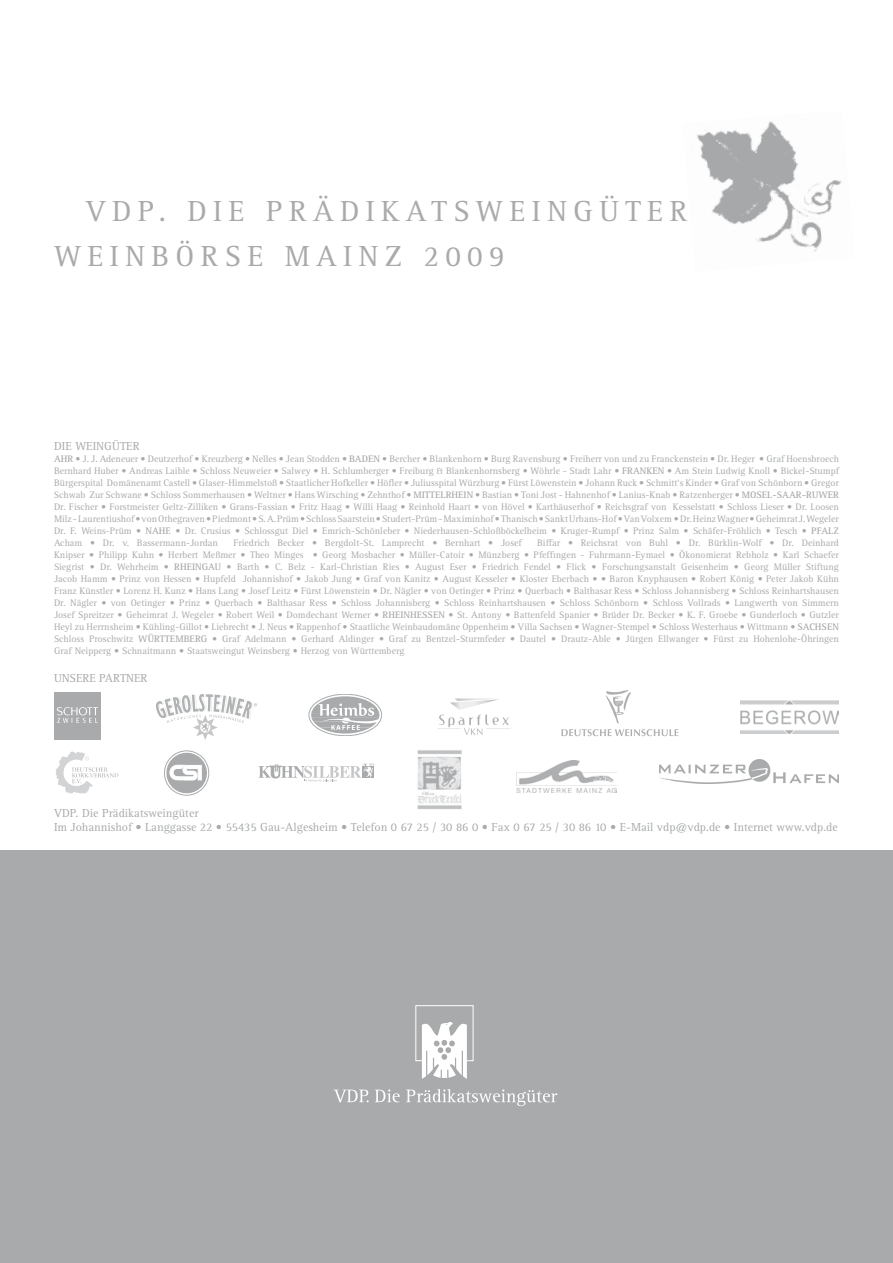
<style>
.page{position:relative;width:893px;height:1263px;background:#fff}
.page>*{position:absolute;margin:0;border:0;box-sizing:border-box;transform-origin:0 0}
.t1{font:30px/45px "Rotis Serif";letter-spacing:.21em;color:#a9aaac}
.t2{font:12px/14.4px "Rotis Serif";color:#a9aaac}
.t3{font:9.75px/12px "Rotis Serif";color:#a9aaac;text-align:justify}
.s1{font-weight:700}
</style>
<div class="page">
<img style="left:740px;top:700px;width:99px;height:33px">
<img style="left:54px;top:693px;width:47px;height:47px">
<img style="left:561px;top:690px;width:118px;height:47px">
<img style="left:156px;top:694px;width:101px;height:46px">
<img style="left:438px;top:698px;width:73px;height:37px">
<img style="left:56px;top:751px;width:63px;height:43px">
<div style="left:309px;top:694px;width:73px;height:42px;border:1px solid #a9aaac;border-radius:50%"></div>
<svg style="left:311px;top:696px;width:68px;height:37px"></svg>
<img style="left:417px;top:750px;width:45px;height:59px">
<svg style="left:164px;top:750px;width:45px;height:45px"></svg>
<svg style="left:258px;top:763px;width:116px;height:18px"></svg>
<img style="left:517px;top:760px;width:100px;height:33px">
<img style="left:660px;top:759px;width:179px;height:24px">
<div style="left:0;top:850px;width:893px;height:413px;background:#a9aaac"></div>
<svg style="left:334px;top:1090px;width:35px;height:12px"></svg>
<svg style="left:375px;top:1089px;width:25px;height:13px"></svg>
<svg style="left:406px;top:1089px;width:151px;height:17px"></svg>
<svg style="left:415px;top:1005px;width:58px;height:74px"></svg>
<img style="left:696px;top:121px;width:146px;height:131px">
<h1 class="t1" style="left:54px;top:189px;width:635px;text-indent:32px">VDP. Die Präd ikatsweingüter weinbörse mainz 2009</h1>
<p class="t2" style="left:54px;top:439px;width:87px">Die Weingüter</p>
<p class="t3" style="left:54px;top:453px;width:787px"><span class="s1">AHR</span> • J. J. Adeneuer • Deutzerhof • Kreuzberg • Nelles • Jean Stodden • <span class="s1">BADEN</span> • B ercher • Blankenhorn • Burg Ravensburg • Freiherr von und zu Franckenstein • Dr. Heger • Graf Hoensbroech Bernhard Huber • Andreas Laible • S chloss Neuweier • S alwey • H. S chlumberger • Freiburg &amp; Blankenhornsberg • Wöhrle - Stadt Lahr • <span class="s1">FRANKEN</span> • Am Stein Ludwig Knoll • B ickel-Stumpf Bürgerspital Domänenamt Castell • Glaser-Himmelstoß • Staatlicher Hofkeller • Höfler • Juliusspital Würzburg • Fürst Löwenstein • Johann Ruck • S chmitt‘s Kinder • Graf von S chönborn • Gregor Schwab Zur S chwane • S chloss S ommerhausen • Weltner • Hans Wirsching • Z ehnthof • <span class="s1">MITTELRHEIN</span> • B astian • Toni Jost - Hahnenhof • Lanius-Knab • Ratzenberger • <span class="s1">MOSEL-SAAR-RUWER </span>Dr. Fischer • Forstmeister Geltz-Zilliken • Grans-Fassian • Fritz Haag • Willi Haag • Reinhold Haart • von Hövel • Karthäuserhof • Reichsgraf von Kesselstatt • S chloss Lieser • Dr. Loosen Milz-Laurentiushof•vonOthegraven•Piedmont• S . A.Prüm• S chloss S aarstein• Studert-Prüm- Maximinhof• Thanisch• S anktUrbans-Hof•VanVolxem •Dr.Heinz Wagner• GeheimratJ. Wegeler Dr. F. Weins-Prüm • <span class="s1">NAHE</span> • Dr. Crusius • S chlossgut Diel • Emrich-Schönleber • Niederhausen-Schloßböckelheim • Kruger-Rumpf • Prinz S alm • S chäfer-Fröhlich • Tesch • <span class="s1">PFALZ </span>Acham • Dr. v. B assermann-Jordan</p>
<p class="t3" style="left:54px;top:537px;width:787px;text-indent:489px">iffar • Reichsrat von Buhl • Dr. Bürklin-Wolf • Dr. Deinhard Knipser • Philipp Kuhn • Herbert Meßmer • Theo Minges • Georg Mosbacher • Müller-Catoir • Münzberg • Pfeffingen - Fuhrmann-Eymael • Ökonomierat Rebholz • Karl S chaefer Siegrist • Dr. Wehrheim • <span class="s1">RHEINGAU</span> • B arth • C. B elz - Karl-Christian Ries • August Eser • Friedrich Fendel • Flick • Forschungsanstalt Geisenheim • Georg Müller Stiftung Jacob Hamm • Prinz von Hessen • Hupfeld Johannishof • Jakob Jung • Graf von Kanitz • August Kesseler • Kloster Eberbach • • B aron Knyphausen • Robert König • Peter Jakob Kühn Franz Künstler • Lorenz H. Kunz • Hans Lang • Josef Leitz • Fürst Löwenstein • Dr. Nägler • von Oetinger • Prinz • Querbach • B althasar Ress • S chloss Johannisberg • S chloss Reinhartshausen Dr. Nägler • von Oetinger • Prinz • Querbach • B althasar Ress • S chloss Johannisberg • S chloss Reinhartshausen • S chloss S chönborn • S chloss Vollrads • Langwerth von Simmern Josef Spreitzer • Geheimrat J. Wegeler • Robert Weil • Domdechant Werner • <span class="s1">RHEINHESSEN</span> • St. Antony • B attenfeld Spanier • Brüder Dr. B ecker • K. F. Groebe • Gunderloch • Gutzler Heyl zu Herrnsheim • Kühling-Gillot • Liebrecht • J. Neus • Rappenhof • Staatliche Weinbaudomäne Oppenheim • Villa S achsen • Wagner-Stempel • S chloss Westerhaus • Wittmann • <span class="s1">SACHSEN </span>Schloss Proschwitz <span class="s1">WÜRTTEMBERG</span> • Graf Adelmann • Gerhard Aldinger • Graf zu B entzel-Sturmfeder • Dautel • Drautz-Able • Jürgen Ellwanger • Fürst zu Hohenlohe-Öhringen Graf Neipperg • S chnaitmann • Staatsweingut Weinsberg • Herzog von Württemberg</p>
<p class="t2" style="left:54px;top:671px;width:95px">Unsere Partner</p>
<p class="t3" style="left:233px;top:537px;width:297px">Friedrich B ecker • B ergdolt-St. Lamprecht • B ernhart • Josef B</p>
<p class="t2" style="left:54px;top:806px;width:785px">VDP. Die Prädikatsweingüter<br>Im Johannishof • Langgasse 22 • 55435 Gau-Algesheim • Telefon 0 67 25 / 30 86 0 • Fax 0 67 25 / 30 86 10 • E -Mail vdp@vdp.de • Internet www.vdp.de</p>
</div>
